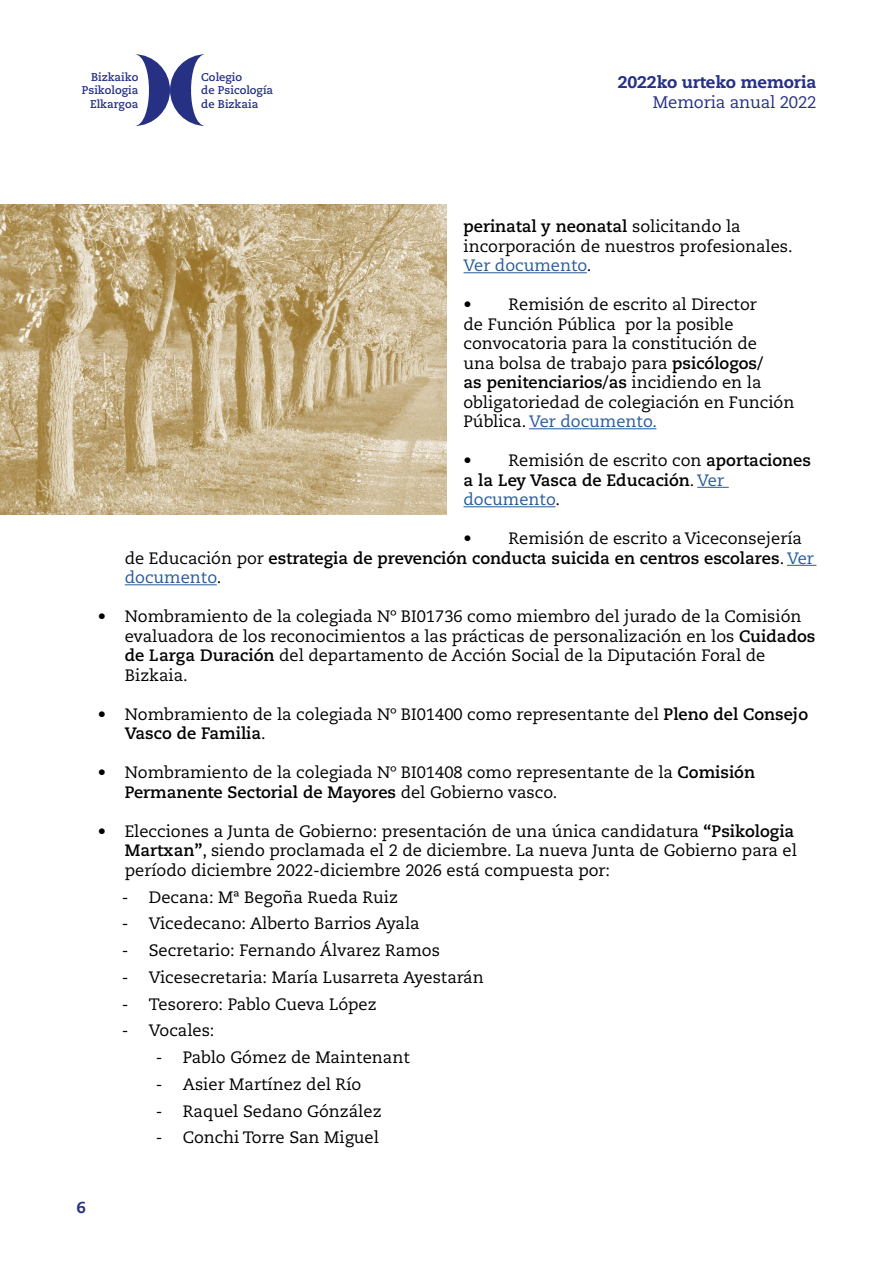
<style>
.page{position:relative;width:893px;height:1263px;background:#fff}
.page>*{position:absolute;margin:0;border:0;box-sizing:border-box;transform-origin:0 0}
.t1{font:800 16.8px "Caecilia LT Pro 85";letter-spacing:-.01em;color:#263184}
.t2{font:16.8px "Caecilia LT Pro 55 Roman";letter-spacing:-.01em;color:#263184}
.t3{font:16.5px/19.5px "Caecilia LT Pro 55 Roman";color:#000}
.t4{font:700 16.5px "Caecilia LT Pro 75";color:#000}
.t5{font:16.5px "Caecilia LT Pro 55 Roman";color:#275b9b}
.t6{font:800 15.75px "Caecilia LT Pro 85";color:#263184}
.t7{font:700 11.25px/13.5px "Caecilia LT Pro 75";color:#263184;text-align:right}
.s1{font-family:"Caecilia LT Pro 55 Roman";font-weight:400}
.s2{color:#275b9b}
.s3{font-family:"Caecilia LT Pro 75";font-weight:700}
.s4{font-family:"Caecilia LT Pro 55 Roman";font-weight:400;color:#275b9b}
.s5{color:#000}
</style>
<div class="page">
<svg style="left:135px;top:54px;width:70px;height:72px"></svg>
<hr style="left:463px;top:272px;width:124px;height:1px;background:#275b9b">
<hr style="left:529px;top:428px;width:127px;height:1px;background:#275b9b">
<hr style="left:697px;top:487px;width:32px;height:1px;background:#275b9b">
<hr style="left:463px;top:506px;width:92px;height:1px;background:#275b9b">
<svg style="left:787px;top:565px;width:29px;height:1px"></svg>
<hr style="left:125px;top:584px;width:92px;height:1px;background:#275b9b">
<img style="left:0;top:204px;width:446px;height:310px">
<p class="t7" style="left:82px;top:70px;width:58px">Bizkaiko<br>Psikologia<br>Elkargoa</p>
<p class="t7" style="left:201px;top:70px;width:73px;text-align:left">Colegio<br>de Psicología de Bizkaia</p>
<p class="t1" style="left:618px;top:71px;width:200px">2022ko urteko memoria</p>
<p class="t2" style="left:653px;top:91px;width:165px">Memoria anual 2022</p>
<p class="t4" style="left:463px;top:215px;width:279px">perinatal y neonatal <span class="s1">solicitando la</span></p>
<p class="t3" style="left:463px;top:236px;width:331px">incorporación de nuestros profesionales.<br><span class="s2">Ver documento</span>.</p>
<p class="t3" style="left:463px;top:294px;width:301px">• Remisión de escrito al Director de Función Pública por la posible convocatoria para la constitución de una bolsa de trabajo para <span class="s3">psicólogos/</span></p>
<p class="t4" style="left:463px;top:371px;width:300px">as penitenciarios/as <span class="s1">incidiendo en la</span></p>
<p class="t3" style="left:463px;top:392px;width:332px">obligatoriedad de colegiación en Función<br>Pública. <span class="s2">Ver documento.</span></p>
<p class="t3" style="left:463px;top:450px;width:349px">• Remisión de escrito con <span class="s3">aportaciones</span></p>
<p class="t4" style="left:463px;top:469px;width:262px">a la Ley Vasca de Educación<span class="s1">.</span> <span class="s4">Ver</span></p>
<p class="t5" style="left:463px;top:489px;width:98px">documento<span class="s5">.</span></p>
<p class="t3" style="left:463px;top:528px;width:340px">• Remisión de escrito a Viceconsejería</p>
<p class="t4" style="left:125px;top:547px;width:691px"><span class="s1">de Educación por</span> estrategia de prevención conducta suicida en centros escolares<span class="s1">.</span> <span class="s4">Ver</span></p>
<p class="t5" style="left:125px;top:567px;width:98px">documento<span class="s5">.</span></p>
<p class="t3" style="left:125px;top:606px;width:692px;text-indent:-27px">• Nombramiento de la colegiada Nº BI01736 como miembro del jurado de la Comisión evaluadora de los reconocimientos a las prácticas de personalización en los <span class="s3">Cuidados de Larga Duración</span> del departamento de Acción Social de la Diputación Foral de Bizkaia.</p>
<p class="t3" style="left:98px;top:704px;width:712px">• Nombramiento de la colegiada Nº BI01400 como representante del <span class="s3">Pleno del Consejo</span></p>
<p class="t4" style="left:125px;top:722px;width:142px">Vasco de Familia<span class="s1">.</span></p>
<p class="t3" style="left:98px;top:762px;width:659px">• Nombramiento de la colegiada Nº BI01408 como representante de la <span class="s3">Comisión</span></p>
<p class="t4" style="left:125px;top:781px;width:434px">Permanente Sectorial de Mayores <span class="s1">del Gobierno vasco.</span></p>
<p class="t3" style="left:125px;top:821px;width:674px;text-indent:-27px">• Elecciones a Junta de Gobierno: presentación de una única candidatura <span class="s3">“Psikologia<br>Martxan”</span>, siendo proclamada el 2 de diciembre. La nueva Junta de Gobierno para el período diciembre 2022-diciembre 2026 está compuesta por:</p>
<p class="t3" style="left:122px;top:887px;width:278px">- Decana: Mª Begoña Rueda Ruiz</p>
<p class="t3" style="left:122px;top:913px;width:299px">- Vicedecano: Alberto Barrios Ayala</p>
<p class="t3" style="left:122px;top:940px;width:320px">- Secretario: Fernando Álvarez Ramos</p>
<p class="t3" style="left:122px;top:967px;width:363px">- Vicesecretaria: María Lusarreta Ayestarán</p>
<p class="t3" style="left:122px;top:994px;width:256px">- Tesorero: Pablo Cueva López</p>
<p class="t3" style="left:122px;top:1020px;width:94px">- Vocales:</p>
<p class="t3" style="left:156px;top:1047px;width:255px">- Pablo Gómez de Maintenant</p>
<p class="t3" style="left:156px;top:1074px;width:207px">- Asier Martínez del Río</p>
<p class="t3" style="left:156px;top:1101px;width:227px">- Raquel Sedano Gónzález</p>
<p class="t3" style="left:156px;top:1127px;width:225px">- Conchi Torre San Miguel</p>
<p class="t6" style="left:77px;top:1197px;width:11px">6</p>
</div>
